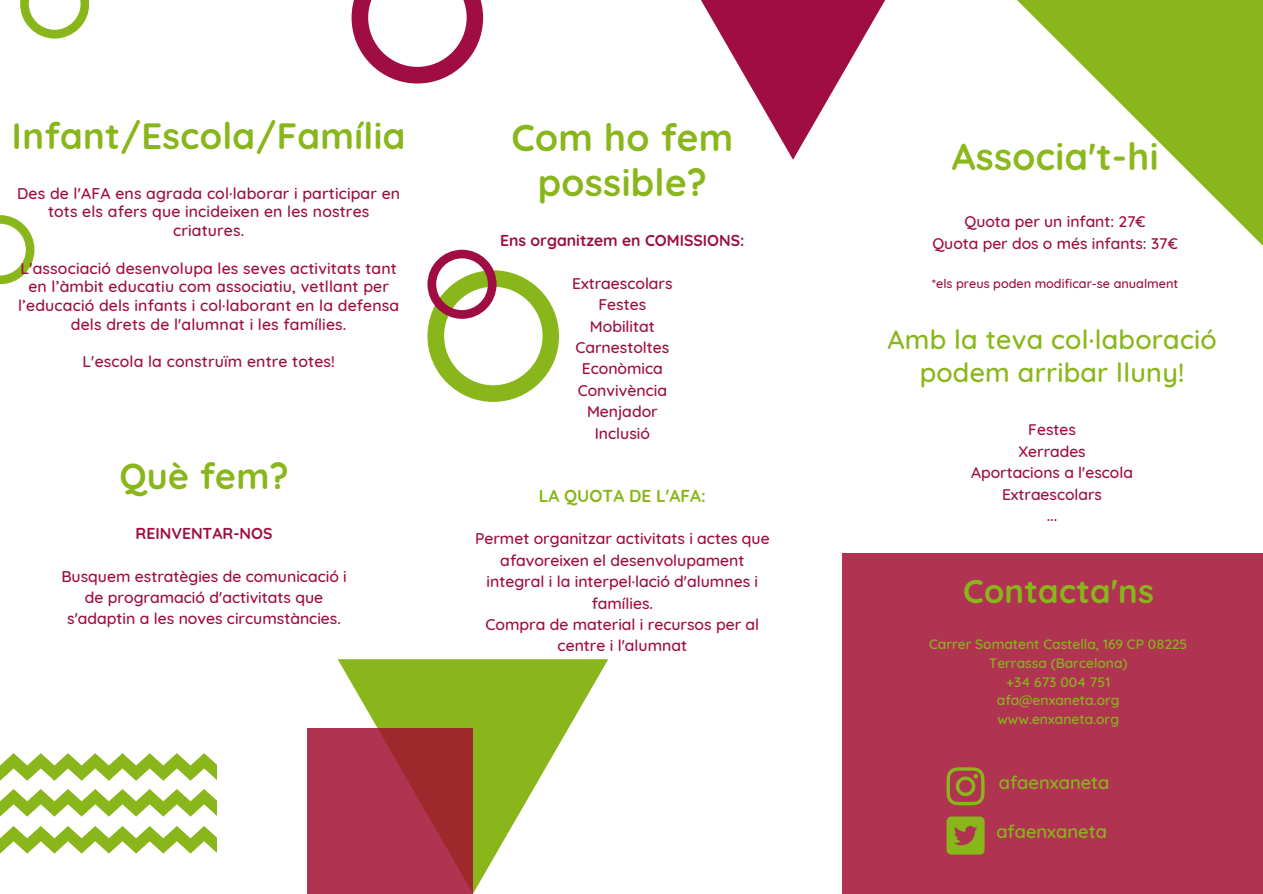
<style>
.page{position:relative;width:1263px;height:894px;background:#fff}
.page>*{position:absolute;margin:0;border:0;box-sizing:border-box;transform-origin:0 0}
.t1{font:700 37.35px/45px "Quicksand";letter-spacing:.01em;color:#89b61a;text-align:center}
.t2{font:700 37.35px "Quicksand";letter-spacing:.01em;color:#8bb81c}
.t3{font:700 36.45px "Quicksand";letter-spacing:.01em;color:#89b61a}
.t4{font:700 35.85px "Quicksand";letter-spacing:.01em;color:#89b61a}
.t5{font:700 32.85px "Quicksand";letter-spacing:.01em;color:#89b61a}
.t6{font:500 26.85px/32.7px "Quicksand";letter-spacing:.01em;color:#89b61a;text-align:center}
.t7{font:500 18.3px "Quicksand";color:#89b61a}
.t8{font:700 17.25px "Quicksand";color:#89b61a}
.t9{font:500 15.75px/21.3px "Quicksand";color:#9f0d42;text-align:center}
.t10{font:500 15.75px/18.8px "Quicksand";letter-spacing:.01em;color:#9e0e3c;text-align:center}
.t11{font:700 15.75px "Quicksand";color:#9f0d42}
.t12{font:500 15.6px "Quicksand";color:#9f0d42}
.t13{font:500 13.8px "Quicksand";color:#89b61a}
.t14{font:500 12.6px "Quicksand";color:#9f0d42}
</style>
<div class="page">
<svg style="left:701px;top:0;width:184px;height:160px"></svg>
<svg style="left:338px;top:659px;width:270px;height:234px;fill:#89b61a"></svg>
<svg style="left:0;top:826px;width:217px;height:27px"></svg>
<svg style="left:0;top:789px;width:217px;height:27px"></svg>
<svg style="left:0;top:753px;width:217px;height:27px"></svg>
<svg style="left:1017px;top:0;width:246px;height:246px"></svg>
<div style="left:842px;top:553px;width:420px;height:340px;background:#b03452"></div>
<svg style="left:20px;top:0;width:69px;height:38px"></svg>
<svg style="left:0;top:215px;width:34px;height:68px"></svg>
<svg style="left:352px;top:0;width:131px;height:83px"></svg>
<svg style="left:427px;top:250px;width:132px;height:152px"></svg>
<svg style="left:308px;top:728px;width:165px;height:165px;fill:#b03452"></svg>
<svg style="left:946px;top:767px;width:39px;height:38px"></svg>
<svg style="left:946px;top:816px;width:39px;height:38px"></svg>
<p class="t3" style="left:12px;top:113px;width:395px">Infant/Escola/Família</p>
<h1 class="t10" style="left:17px;top:183px;width:385px">Des de l'AFA ens agrada col·laborar i participar en tots els afers que incideixen en les nostres criatures.</h1>
<p class="t10" style="left:18px;top:258px;width:383px">L'associació desenvolupa les seves activitats tant en l’àmbit educatiu com associatiu, vetllant per l’educació dels infants i col·laborant en la defensa dels drets de l'alumnat i les famílies.</p>
<p class="t10" style="left:82px;top:352px;width:254px">L'escola la construïm entre totes!</p>
<p class="t4" style="left:119px;top:453px;width:171px">Què fem?</p>
<p class="t11" style="left:136px;top:523px;width:138px">REINVENTAR-NOS</p>
<p class="t9" style="left:61px;top:565px;width:287px">Busquem estratègies de comunicació i de programació d'activitats que s'adaptin a les noves circumstàncies.</p>
<p class="t1" style="left:511px;top:114px;width:223px">Com ho fem possible?</p>
<p class="t11" style="left:500px;top:230px;width:246px">Ens organitzem en COMISSIONS:</p>
<p class="t9" style="left:572px;top:272px;width:102px">Extraescolars</p>
<p class="t9" style="left:598px;top:293px;width:49px">Festes</p>
<h1 class="t9" style="left:590px;top:315px;width:66px">Mobilitat</h1>
<h1 class="t9" style="left:575px;top:336px;width:95px">Carnestoltes</h1>
<p class="t9" style="left:582px;top:358px;width:83px">Econòmica</p>
<p class="t9" style="left:578px;top:379px;width:91px">Convivència</p>
<p class="t9" style="left:587px;top:400px;width:72px">Menjador</p>
<p class="t9" style="left:595px;top:422px;width:57px">Inclusió</p>
<p class="t8" style="left:539px;top:484px;width:169px">LA QUOTA DE L'AFA:</p>
<p class="t9" style="left:475px;top:527px;width:296px">Permet organitzar activitats i actes que afavoreixen el desenvolupament integral i la interpel·lació d'alumnes i famílies.</p>
<p class="t9" style="left:485px;top:613px;width:275px">Compra de material i recursos per al centre i l'alumnat</p>
<p class="t2" style="left:952px;top:132px;width:208px">Associa't-hi</p>
<p class="t12" style="left:964px;top:212px;width:183px">Quota per un infant: 27€</p>
<p class="t12" style="left:932px;top:233px;width:247px">Quota per dos o més infants: 37€</p>
<p class="t14" style="left:932px;top:275px;width:248px">*els preus poden modificar-se anualment</p>
<p class="t6" style="left:887px;top:322px;width:331px">Amb la teva col·laboració podem arribar lluny!</p>
<h3 class="t12" style="left:1028px;top:419px;width:49px">Festes</h3>
<p class="t12" style="left:1018px;top:441px;width:69px">Xerrades</p>
<p class="t12" style="left:971px;top:462px;width:163px">Aportacions a l'escola</p>
<p class="t12" style="left:1002px;top:484px;width:101px">Extraescolars</p>
<p class="t12" style="left:1047px;top:505px;width:12px">...</p>
<p class="t5" style="left:963px;top:570px;width:192px">Contacta'ns</p>
<h1 class="t13" style="left:929px;top:635px;width:260px">Carrer Somatent Castella, 169 CP 08225</h1>
<h6 class="t13" style="left:989px;top:654px;width:140px">Terrassa (Barcelona)</h6>
<p class="t13" style="left:1006px;top:672px;width:105px">+34 673 004 751</p>
<h4 class="t13" style="left:997px;top:691px;width:124px">afa@enxaneta.org</h4>
<p class="t13" style="left:997px;top:709px;width:123px">www.enxaneta.org</p>
<h2 class="t7" style="left:999px;top:770px;width:112px">afaenxaneta</h2>
<p class="t7" style="left:996px;top:819px;width:112px">afaenxaneta</p>
</div>
